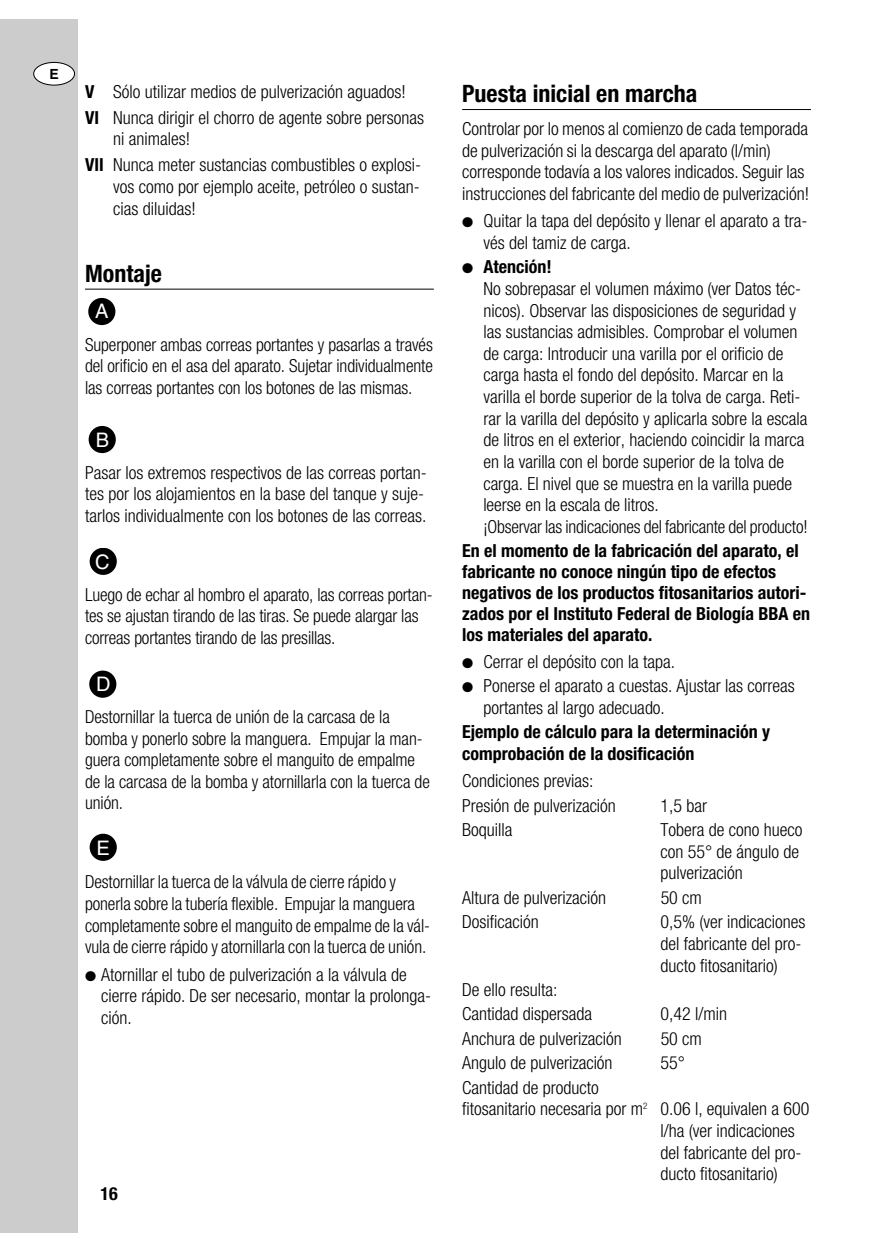
<style>
.page{position:relative;width:896px;height:1248px;background:#fff}
.page>*{position:absolute;margin:0;border:0;box-sizing:border-box;transform-origin:0 0}
.t1{font:700 condensed 24px "Helvetica Neue";color:#000}
.t2{font:20px "Helvetica";color:#fff}
.t3{font:300 condensed 18px/21.6px "Helvetica Neue";color:#000}
.t4{font:700 condensed 18px/21px "Helvetica Neue";color:#000}
.t5{font:700 14px "Helvetica";color:#000}
.s1{font-weight:700}
</style>
<div class="page">
<hr style="left:85px;top:288px;width:349px;height:1px;background:#000">
<hr style="left:462px;top:109px;width:349px;height:1px;background:#000">
<div style="left:90px;top:833px;width:27px;height:27px;background:#000;border-radius:50%"></div>
<div style="left:89px;top:670px;width:27px;height:27px;background:#000;border-radius:50%"></div>
<div style="left:90px;top:548px;width:27px;height:27px;background:#000;border-radius:50%"></div>
<div style="left:89px;top:426px;width:27px;height:27px;background:#000;border-radius:50%"></div>
<div style="left:88px;top:298px;width:27px;height:27px;background:#000;border-radius:50%"></div>
<div style="left:0;top:19px;width:78px;height:1213px;background:#ccc"></div>
<div style="left:34px;top:62px;width:41px;height:23px;background:#fff;border-radius:50%"></div>
<div style="left:33px;top:62px;width:42px;height:24px;border:1px solid #000;border-radius:50%"></div>
<p class="t5" style="left:49px;top:69px;width:11px">E</p>
<p class="t3" style="left:85px;top:80px;width:340px;line-height:25.8px"><span class="s1">V</span> Sólo utilizar medios de pulverización aguados!<br><span class="s1">VI</span> Nunca dirigir el chorro de agente sobre personas</p>
<p class="t3" style="left:85px;top:128px;width:337px;line-height:25.8px;text-indent:28px">ni animales!<br><span class="s1">VII</span> Nunca meter sustancias combustibles o explosi-</p>
<p class="t3" style="left:113px;top:177px;width:308px">vos como por ejemplo aceite, petróleo o sustan&shy;cias diluidas!</p>
<h1 class="t1" style="left:85px;top:265px;width:78px">Montaje</h1>
<p class="t2" style="left:95px;top:303px;width:15px">A</p>
<p class="t3" style="left:85px;top:335px;width:349px;text-align:justify">Superponer ambas correas portantes y pasarlas a través del orificio en el asa del aparato. Sujetar individualmente las correas portantes con los botones de las mismas.</p>
<p class="t2" style="left:96px;top:432px;width:15px">B</p>
<p class="t3" style="left:85px;top:463px;width:343px">Pasar los extremos respectivos de las correas portan&shy;tes por los alojamientos en la base del tanque y suje&shy;tarlos individualmente con los botones de las correas.</p>
<p class="t2" style="left:95px;top:554px;width:16px">C</p>
<p class="t3" style="left:85px;top:585px;width:349px">Luego de echar al hombro el aparato, las correas portan&shy;tes se ajustan tirando de las tiras. Se puede alargar las correas portantes tirando de las presillas.</p>
<p class="t2" style="left:96px;top:677px;width:16px">D</p>
<p class="t3" style="left:85px;top:707px;width:346px">Destornillar la tuerca de unión de la carcasa de la bomba y ponerlo sobre la manguera. Empujar la man&shy;guera completamente sobre el manguito de empalme de la carcasa de la bomba y atornillarla con la tuerca de unión.</p>
<p class="t2" style="left:97px;top:840px;width:15px">E</p>
<p class="t3" style="left:85px;top:872px;width:346px">Destornillar la tuerca de la válvula de cierre rápido y ponerla sobre la tubería flexible. Empujar la manguera completamente sobre el manguito de empalme de la vál&shy;vula de cierre rápido y atornillarla con la tuerca de unión.</p>
<p class="t3" style="left:101px;top:964px;width:332px;text-indent:-16px">● Atornillar el tubo de pulverización a la válvula de cierre rápido. De ser necesario, montar la prolonga&shy;ción.</p>
<p class="t4" style="left:100px;top:1184px;width:19px">16</p>
<h1 class="t1" style="left:462px;top:85px;width:237px">Puesta inicial en marcha</h1>
<p class="t3" style="left:462px;top:119px;width:348px">Controlar por lo menos al comienzo de cada temporada de pulverización si la descarga del aparato (l/min) corresponde todavía a los valores indicados. Seguir las instrucciones del fabricante del medio de pulverización!</p>
<p class="t3" style="left:483px;top:212px;width:325px;text-indent:-21px">● Quitar la tapa del depósito y llenar el aparato a tra&shy;vés del tamiz de carga.</p>
<p class="t3" style="left:483px;top:258px;width:326px;text-indent:-21px">● <span class="s1">Atención!<br></span>No sobrepasar el volumen máximo (ver Datos téc&shy;nicos). Observar las disposiciones de seguridad y las sustancias admisibles. Comprobar el volumen de carga: Introducir una varilla por el orificio de carga hasta el fondo del depósito. Marcar en la varilla el borde superior de la tolva de carga. Reti&shy;rar la varilla del depósito y aplicarla sobre la escala de litros en el exterior, haciendo coincidir la marca en la varilla con el borde superior de la tolva de carga. El nivel que se muestra en la varilla puede leerse en la escala de litros.<br>¡Observar las indicaciones del fabricante del producto!</p>
<p class="t4" style="left:462px;top:541px;width:349px">En el momento de la fabricación del aparato, el fabricante no conoce ningún tipo de efectos negativos de los productos fitosanitarios autori&shy;zados por el Instituto Federal de Biología BBA en los materiales del aparato.</p>
<p class="t3" style="left:462px;top:652px;width:215px">● Cerrar el depósito con la tapa.</p>
<p class="t3" style="left:483px;top:676px;width:313px;text-indent:-21px">● Ponerse el aparato a cuestas. Ajustar las correas portantes al largo adecuado.</p>
<p class="t4" style="left:462px;top:722px;width:309px;line-height:21.6px">Ejemplo de cálculo para la determinación y comprobación de la dosificación</p>
<p class="t3" style="left:462px;top:770px;width:155px;line-height:24.4px">Condiciones previas:<br>Presión de pulverización</p>
<p class="t3" style="left:660px;top:796px;width:48px">1,5 bar</p>
<p class="t3" style="left:462px;top:820px;width:52px">Boquilla</p>
<p class="t3" style="left:660px;top:820px;width:143px">Tobera de cono hueco con 55° de ángulo de pulverización</p>
<p class="t3" style="left:462px;top:888px;width:145px">Altura de pulverización</p>
<p class="t3" style="left:660px;top:888px;width:43px">50 cm</p>
<p class="t3" style="left:462px;top:912px;width:78px">Dosificación</p>
<p class="t3" style="left:660px;top:912px;width:147px">0,5% (ver indicaciones del fabricante del pro&shy;ducto fitosanitario)</p>
<p class="t3" style="left:462px;top:978px;width:131px;line-height:24.4px">De ello resulta:<br>Cantidad dispersada</p>
<p class="t3" style="left:660px;top:1004px;width:68px">0,42 l/min</p>
<p class="t3" style="left:462px;top:1029px;width:161px">Anchura de pulverización</p>
<p class="t3" style="left:660px;top:1029px;width:43px">50 cm</p>
<p class="t3" style="left:462px;top:1053px;width:152px">Angulo de pulverización</p>
<p class="t3" style="left:660px;top:1053px;width:26px">55°</p>
<p class="t3" style="left:462px;top:1078px;width:138px">Cantidad de producto</p>
<p class="t3" style="left:462px;top:1099px;width:349px">fitosanitario necesaria por m<sup>2</sup> 0.06 l, equivalen a 600</p>
<p class="t3" style="left:660px;top:1121px;width:136px">l/ha (ver indicaciones</p>
<p class="t3" style="left:660px;top:1142px;width:142px">del fabricante del pro-</p>
<p class="t3" style="left:660px;top:1164px;width:119px">ducto fitosanitario)</p>
</div>
